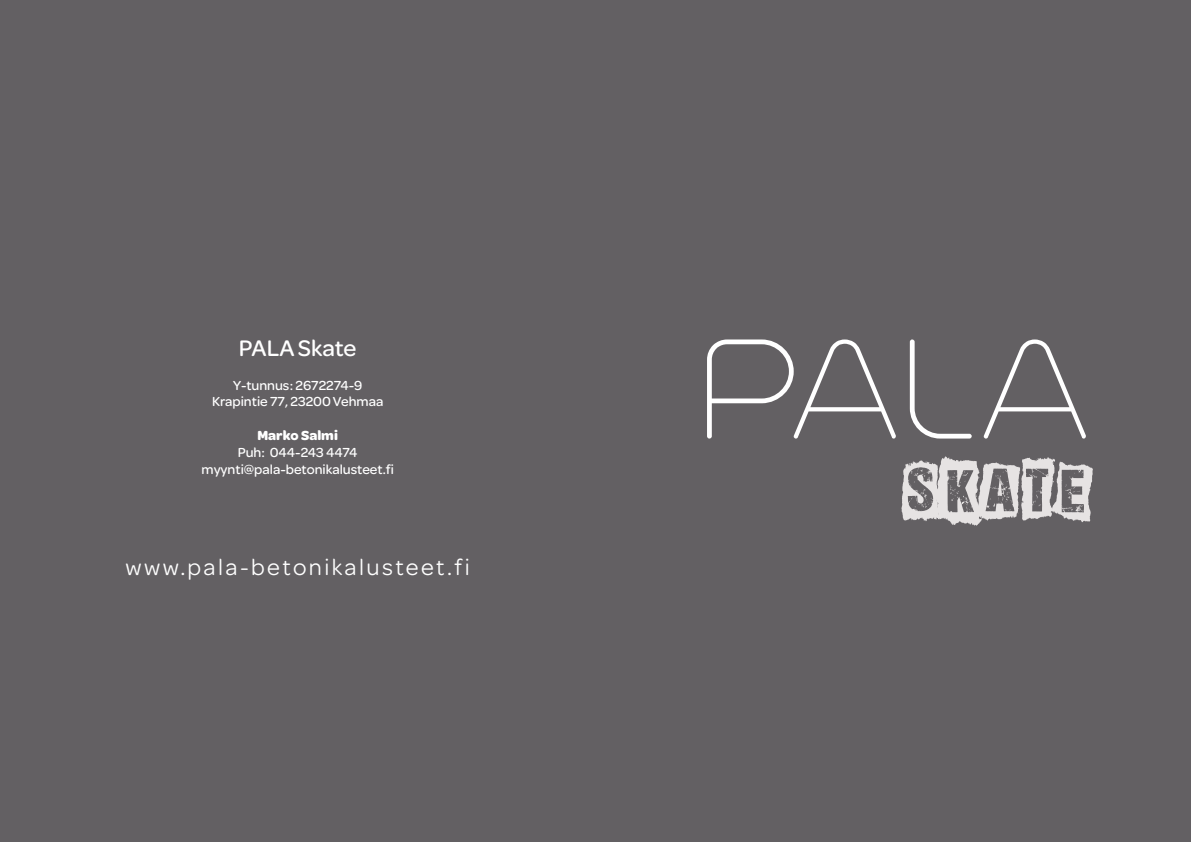
<style>
.page{position:relative;width:1191px;height:842px;background:#636063}
.page>*{position:absolute;margin:0;border:0;box-sizing:border-box;transform-origin:0 0}
.t1{font:24px "Omnes";letter-spacing:.1em;color:#fff}
.t2{font:500 24px "Omnes";color:#fff}
.t3{font:500 14px "Omnes";color:#fff}
.t4{font:700 14px "Omnes";color:#fff}
</style>
<div class="page">
<svg style="left:707px;top:339px;width:188px;height:100px"></svg>
<svg style="left:910px;top:339px;width:61px;height:100px"></svg>
<svg style="left:983px;top:339px;width:102px;height:100px"></svg>
<svg style="left:901px;top:456px;width:191px;height:70px"></svg>
<p class="t2" style="left:239px;top:332px;width:119px">PALA Skate</p>
<p class="t3" style="left:233px;top:375px;width:131px">Y-tunnus: 2672274-9</p>
<p class="t3" style="left:212px;top:392px;width:173px">Krapintie 77, 23200 Vehmaa</p>
<p class="t4" style="left:257px;top:425px;width:82px">Marko Salmi</p>
<p class="t3" style="left:238px;top:442px;width:121px">Puh: 044-243 4474</p>
<p class="t3" style="left:201px;top:459px;width:194px">myynti@pala-betonikalusteet.fi</p>
<p class="t1" style="left:125px;top:551px;width:346px">www.pala-betonikalusteet.fi</p>
</div>
